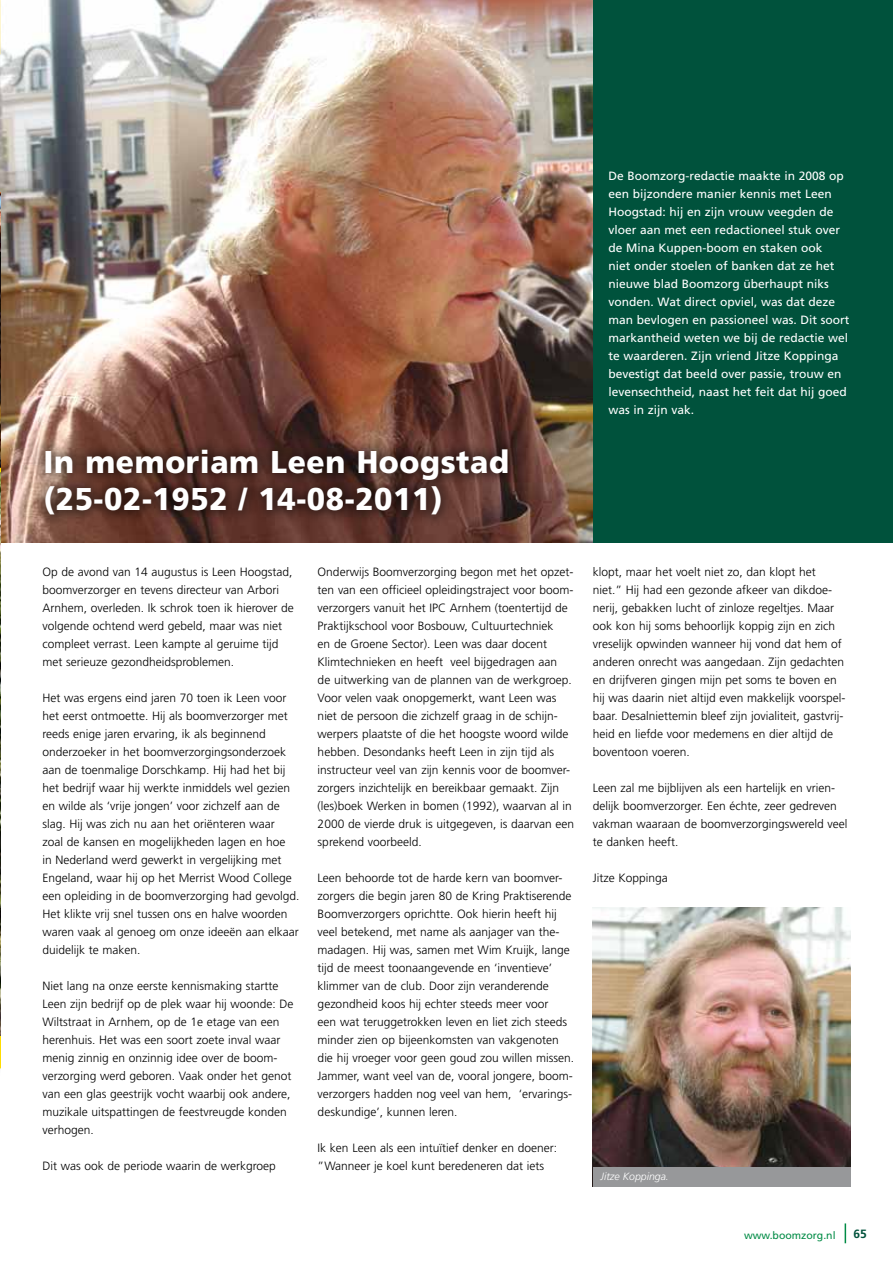
<style>
.page{position:relative;width:893px;height:1263px;background:#fff}
.page>*{position:absolute;margin:0;border:0;box-sizing:border-box;transform-origin:0 0}
.t1{font:900 31.5px/37.8px "Frutiger";letter-spacing:.02em;color:#fff;scale:.95 1}
.t2{font:300 12px/18px "Frutiger";color:#000}
.t3{font:12px/18px "Frutiger";color:#fff}
.t4{font:700 12px "Frutiger";color:#00523c}
.t5{font:10.5px "Frutiger";color:#008b45}
.t6{font:italic 300 10.5px "Frutiger";color:#fff}
</style>
<div class="page">
<svg style="left:845px;top:1223px;width:1px;height:20px"></svg>
<img style="left:1px;top:0;width:592px;height:542px">
<div style="left:593px;top:0;width:300px;height:542px;background:#00523c"></div>
<div style="left:32px;top:435px;width:489px;height:93px;background:#000;opacity:.5"></div>
<img style="left:593px;top:908px;width:257px;height:259px">
<div style="left:593px;top:1167px;width:257px;height:19px;background:#97989a"></div>
<img style="left:0;top:192px;width:1px;height:877px">
<svg style="left:0;top:468px;width:1px;height:600px"></svg>
<hr style="left:0;top:1036px;width:1px;height:30px;background:#fd0">
<svg style="left:0;top:0;width:1px;height:117px"></svg>
<h1 class="t1" style="left:44px;top:442px;width:491px">In memoriam Leen Hoogstad (25-02-1952 / 14-08-2011)</h1>
<p class="t3" style="left:609px;top:167px;width:242px">De Boomzorg-redactie maakte in 2008 op een bijzondere manier kennis met Leen Hoogstad: hij en zijn vrouw veegden de vloer aan met een redactioneel stuk over de Mina Kuppen-boom en staken ook<br>niet onder stoelen of banken dat ze het nieuwe blad Boomzorg überhaupt niks vonden. Wat direct opviel, was dat deze man bevlogen en passioneel was. Dit soort markantheid weten we bij de redactie wel te waarderen. Zijn vriend Jitze Koppinga bevestigt dat beeld over passie, trouw en levensechtheid, naast het feit dat hij goed was in zijn vak.</p>
<p class="t2" style="left:42px;top:563px;width:253px">Op de avond van 14 augustus is Leen Hoogstad, boomverzorger en tevens directeur van Arbori Arnhem, overleden. Ik schrok toen ik hierover de volgende ochtend werd gebeld, maar was niet compleet verrast. Leen kampte al geruime tijd met serieuze gezondheidsproblemen.</p>
<p class="t2" style="left:42px;top:689px;width:259px">Het was ergens eind jaren 70 toen ik Leen voor het eerst ontmoette. Hij als boomverzorger met reeds enige jaren ervaring, ik als beginnend onderzoeker in het boomverzorgingsonderzoek aan de toenmalige Dorschkamp. Hij had het bij het bedrijf waar hij werkte inmiddels wel gezien en wilde als ‘vrije jongen’ voor zichzelf aan de slag. Hij was zich nu aan het oriënteren waar<br>zoal de kansen en mogelijkheden lagen en hoe<br>in Nederland werd gewerkt in vergelijking met Engeland, waar hij op het Merrist Wood College een opleiding in de boomverzorging had gevolgd.<br>Het klikte vrij snel tussen ons en halve woorden waren vaak al genoeg om onze ideeën aan elkaar duidelijk te maken.</p>
<p class="t2" style="left:42px;top:977px;width:253px">Niet lang na onze eerste kennismaking startte Leen zijn bedrijf op de plek waar hij woonde: De Wiltstraat in Arnhem, op de 1e etage van een herenhuis. Het was een soort zoete inval waar menig zinnig en onzinnig idee over de boom&shy;verzorging werd geboren. Vaak onder het genot van een glas geestrijk vocht waarbij ook andere, muzikale uitspattingen de feestvreugde konden verhogen.</p>
<p class="t2" style="left:42px;top:1157px;width:235px">Dit was ook de periode waarin de werkgroep</p>
<p class="t2" style="left:318px;top:563px;width:258px">Onderwijs Boomverzorging begon met het opzet&shy;ten van een officieel opleidingstraject voor boom&shy;verzorgers vanuit het IPC Arnhem (toentertijd de Praktijkschool voor Bosbouw, Cultuurtechniek<br>en de Groene Sector). Leen was daar docent Klimtechnieken en heeft veel bijgedragen aan<br>de uitwerking van de plannen van de werkgroep.<br>Voor velen vaak onopgemerkt, want Leen was niet de persoon die zichzelf graag in de schijn&shy;werpers plaatste of die het hoogste woord wilde hebben. Desondanks heeft Leen in zijn tijd als instructeur veel van zijn kennis voor de boomver&shy;zorgers inzichtelijk en bereikbaar gemaakt. Zijn (les)boek Werken in bomen (1992), waarvan al in 2000 de vierde druk is uitgegeven, is daarvan een sprekend voorbeeld.</p>
<p class="t2" style="left:318px;top:869px;width:258px">Leen behoorde tot de harde kern van boomver&shy;zorgers die begin jaren 80 de Kring Praktiserende Boomverzorgers oprichtte. Ook hierin heeft hij veel betekend, met name als aanjager van the&shy;madagen. Hij was, samen met Wim Kruijk, lange tijd de meest toonaangevende en ‘inventieve’ klimmer van de club. Door zijn veranderende gezondheid koos hij echter steeds meer voor<br>een wat teruggetrokken leven en liet zich steeds minder zien op bijeenkomsten van vakgenoten die hij vroeger voor geen goud zou willen missen.<br>Jammer, want veel van de, vooral jongere, boom&shy;verzorgers hadden nog veel van hem, ‘ervarings&shy;deskundige’, kunnen leren.</p>
<p class="t2" style="left:318px;top:1139px;width:241px">Ik ken Leen als een intuïtief denker en doener: ”Wanneer je koel kunt beredeneren dat iets</p>
<p class="t2" style="left:593px;top:563px;width:254px">klopt, maar het voelt niet zo, dan klopt het niet.” Hij had een gezonde afkeer van dikdoe&shy;nerij, gebakken lucht of zinloze regeltjes. Maar ook kon hij soms behoorlijk koppig zijn en zich vreselijk opwinden wanneer hij vond dat hem of anderen onrecht was aangedaan. Zijn gedachten en drijfveren gingen mijn pet soms te boven en hij was daarin niet altijd even makkelijk voorspel&shy;baar. Desalniettemin bleef zijn jovialiteit, gastvrij&shy;heid en liefde voor medemens en dier altijd de boventoon voeren.</p>
<p class="t2" style="left:593px;top:779px;width:256px">Leen zal me bijblijven als een hartelijk en vrien&shy;delijk boomverzorger. Een échte, zeer gedreven vakman waaraan de boomverzorgingswereld veel te danken heeft.</p>
<p class="t2" style="left:593px;top:869px;width:77px">Jitze Koppinga</p>
<p class="t6" style="left:601px;top:1170px;width:70px">Jitze Koppinga.</p>
<p class="t5" style="left:744px;top:1229px;width:93px">www.boomzorg.nl</p>
<p class="t4" style="left:853px;top:1227px;width:15px">65</p>
</div>
